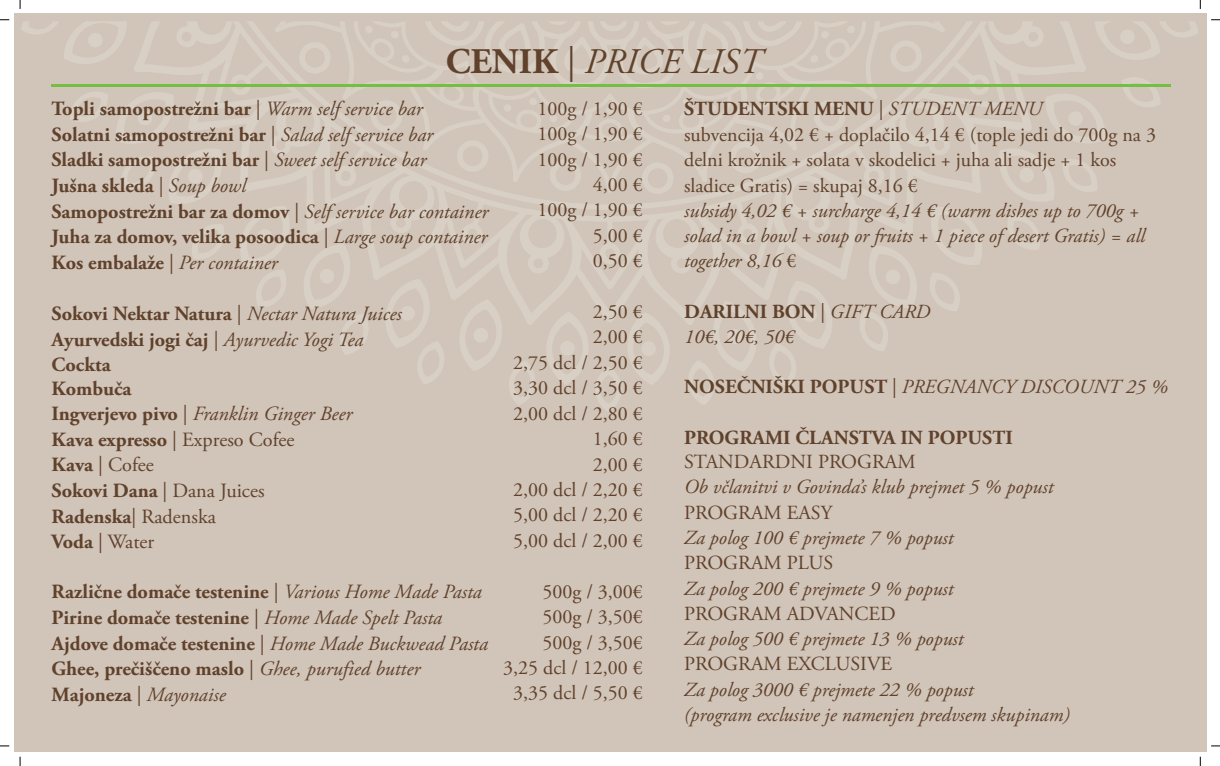
<style>
.page{position:relative;width:1220px;height:766px;background:#fff}
.page>*{position:absolute;margin:0;border:0;box-sizing:border-box;transform-origin:0 0}
.t1{font:italic 36px "Adobe Garamond Pro";color:#60422c}
.t2{font:700 20.2px/25.7px "Adobe Garamond Pro";color:#60422c}
.t3{font:20px/25.4px "Adobe Garamond Pro";color:#60422c;text-align:right}
.t4{font:italic 20px/25.1px "Adobe Garamond Pro";color:#60422c}
.t5{font:700 20px "Adobe Garamond Pro";color:#60422c}
.s1{font-weight:700;font-style:normal}
.s2{font-style:normal}
.s3{font-weight:400}
.s4{font-weight:400;font-style:italic}
.s5{font-weight:700}
.s6{font-style:italic}
</style>
<div class="page">
<div style="left:14px;top:14px;width:1192px;height:738px;background:#d1c4b8"></div>
<svg style="left:21px;top:22px;width:1177px;height:390px"></svg>
<hr style="left:51px;top:84px;width:1119px;height:3px;background:#72bf44">
<h1 class="t1" style="left:446px;top:47px;width:317px"><span class="s1">CENIK</span> <span class="s2">|</span> PRICE LIST</h1>
<p class="t2" style="left:52px;top:98px;width:438px">Topli samopostrežni bar <span class="s3">|</span> <span class="s4">Warm self service bar<br></span>Solatni samopostrežni bar <span class="s3">|</span> <span class="s4">Salad self service bar </span>Sladki samopostrežni bar <span class="s3">|</span> <span class="s4">Sweet self service bar<br></span>Jušna skleda <span class="s3">|</span> <span class="s4">Soup bowl<br></span>Samopostrežni bar za domov <span class="s3">|</span> <span class="s4">Self service bar container </span>Juha za domov, velika posoodica <span class="s3">|</span> <span class="s4">Large soup container </span>Kos embalaže <span class="s3">|</span> <span class="s4">Per container</span></p>
<p class="t2" style="left:52px;top:303px;width:352px;line-height:25.4px">Sokovi Nektar Natura <span class="s3">|</span> <span class="s4">Nectar Natura Juices<br></span>Ayurvedski jogi čaj <span class="s3">|</span> <span class="s4">Ayurvedic Yogi Tea<br></span>Cockta<br>Kombuča<br>Ingverjevo pivo <span class="s3">|</span> <span class="s4">Franklin Ginger Beer<br></span>Kava expresso <span class="s3">| Expreso Cofee<br></span>Kava <span class="s3">| Cofee<br></span>Sokovi Dana <span class="s3">| Dana Juices<br></span>Radenska<span class="s3">| Radenska<br></span>Voda <span class="s3">| Water</span></p>
<p class="t2" style="left:52px;top:581px;width:438px">Različne domače testenine <span class="s3">|</span> <span class="s4">Various Home Made Pasta </span>Pirine domače testenine <span class="s3">|</span> <span class="s4">Home Made Spelt Pasta </span>Ajdove domače testenine <span class="s3">|</span> <span class="s4">Home Made Buckwead Pasta </span>Ghee, prečiščeno maslo <span class="s3">|</span> <span class="s4">Ghee, purufied butter </span>Majoneza <span class="s3">|</span> <span class="s4">Mayonaise</span></p>
<p class="t3" style="left:537px;top:97px;width:107px">100g / 1,90 €<br>100g / 1,90 €<br>100g / 1,90 €<br>4,00 €<br>100g / 1,90 €<br>5,00 €<br>0,50 €</p>
<p class="t3" style="left:513px;top:301px;width:131px">2,50 €<br>2,00 €<br>2,75 dcl / 2,50 €<br>3,30 dcl / 3,50 €<br>2,00 dcl / 2,80 €<br>1,60 €<br>2,00 €<br>2,00 dcl / 2,20 €<br>5,00 dcl / 2,20 €<br>5,00 dcl / 2,00 €</p>
<p class="t3" style="left:503px;top:580px;width:141px">500g / 3,00€<br>500g / 3,50€<br>500g / 3,50€<br>3,25 dcl / 12,00 €<br>3,35 dcl / 5,50 €</p>
<p class="t3" style="left:684px;top:98px;width:473px;text-align:left"><span class="s5">ŠTUDENTSKI MENU</span> | <span class="s6">STUDENT MENU<br></span>subvencija 4,02 € + doplačilo 4,14 € (tople jedi do 700g na 3 delni krožnik + solata v skodelici + juha ali sadje + 1 kos sladice Gratis) = skupaj 8,16 €</p>
<p class="t4" style="left:684px;top:200px;width:462px">subsidy 4,02 € + surcharge 4,14 € (warm dishes up to 700g + solad in a bowl + soup or fruits + 1 piece of desert Gratis) = all together 8,16 <span class="s2">€</span></p>
<p class="t4" style="left:684px;top:301px;width:248px;line-height:25.4px"><span class="s1">DARILNI BON</span> <span class="s2">|</span> GIFT CARD<br>10€, 20€, 50€</p>
<p class="t4" style="left:684px;top:376px;width:485px"><span class="s1">NOSEČNIŠKI POPUST</span> <span class="s2">|</span> PREGNANCY DISCOUNT 25 %</p>
<p class="t5" style="left:684px;top:429px;width:330px">PROGRAMI ČLANSTVA IN POPUSTI</p>
<p class="t3" style="left:684px;top:451px;width:233px">STANDARDNI PROGRAM</p>
<p class="t4" style="left:684px;top:476px;width:371px">Ob včlanitvi v Govinda’s klub prejmet 5 % popust</p>
<p class="t3" style="left:684px;top:501px;width:149px">PROGRAM EASY</p>
<p class="t4" style="left:684px;top:527px;width:271px">Za polog 100 € prejmete 7 % popust</p>
<p class="t3" style="left:684px;top:552px;width:150px">PROGRAM PLUS</p>
<p class="t4" style="left:684px;top:577px;width:271px">Za polog 200 € prejmete 9 % popust</p>
<p class="t3" style="left:684px;top:602px;width:213px">PROGRAM ADVANCED</p>
<p class="t4" style="left:684px;top:628px;width:281px">Za polog 500 € prejmete 13 % popust</p>
<p class="t3" style="left:684px;top:653px;width:209px">PROGRAM EXCLUSIVE</p>
<p class="t4" style="left:684px;top:678px;width:387px">Za polog 3000 € prejmete 22 % popust<br>(program exclusive je namenjen predvsem skupinam)</p>
</div>
